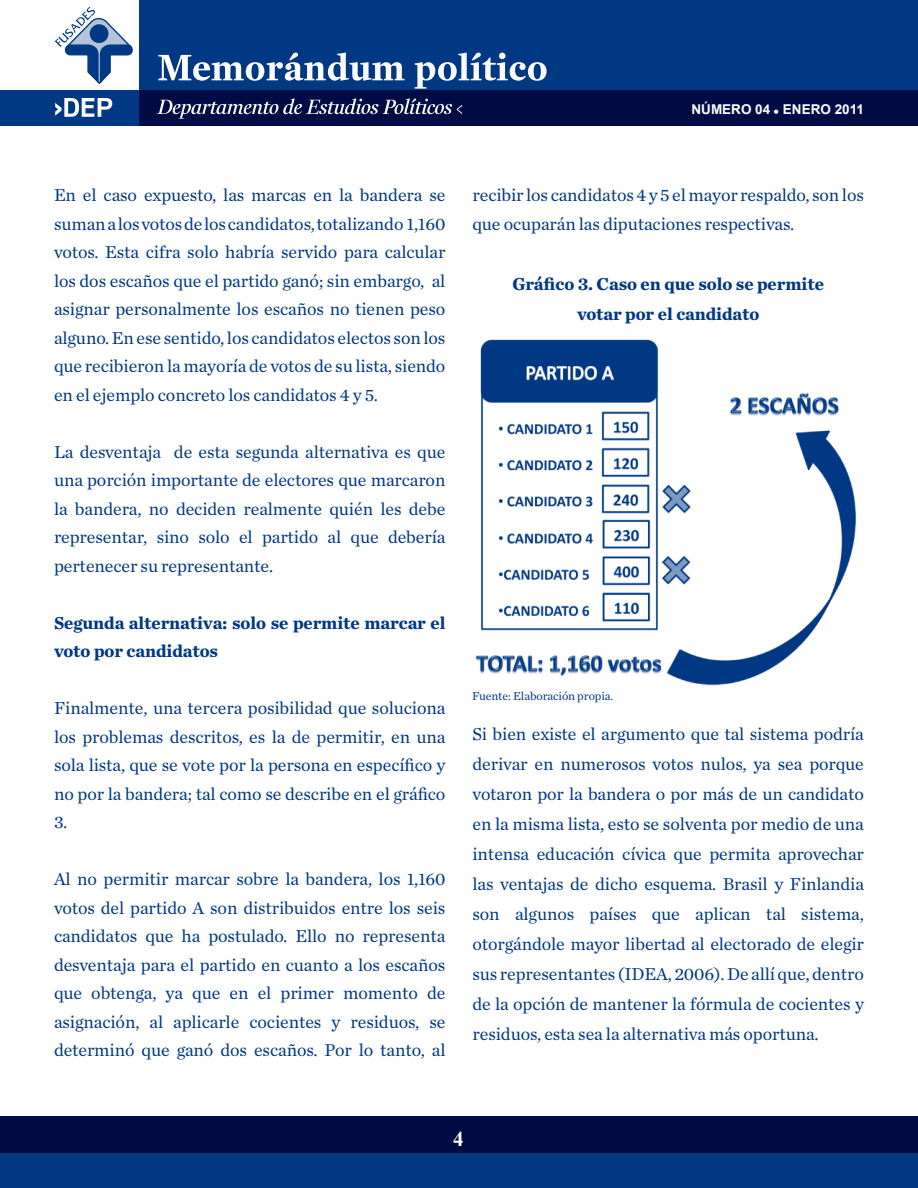
<style>
.page{position:relative;width:918px;height:1188px;background:#fff}
.page>*{position:absolute;margin:0;border:0;box-sizing:border-box;transform-origin:0 0}
.t1{font:700 21px "Times New Roman";color:#fff}
.t2{font:18px/28.5px "Chronicle Text G1";letter-spacing:-.005em;color:#003883;text-align:justify}
.t3{font:700 18px/28.5px "Chronicle Text G1";letter-spacing:-.005em;color:#003883}
.t4{font:700 13.5px "Arial";color:#fff}
.t5{font:12px "Chronicle Text G1";letter-spacing:-.005em;color:#003883}
</style>
<div class="page">
<div style="left:0;top:1116px;width:918px;height:72px;background:#003883"></div>
<div style="left:0;top:1116px;width:918px;height:37px;background:#000c43"></div>
<div style="left:140px;top:0;width:778px;height:126px;background:#003883"></div>
<svg style="left:0;top:90px;width:918px;height:36px;fill:#000c43"></svg>
<svg style="left:55px;top:98px;width:57px;height:19px"></svg>
<svg style="left:158px;top:53px;width:389px;height:36px"></svg>
<svg style="left:157px;top:99px;width:305px;height:20px"></svg>
<svg style="left:54px;top:7px;width:79px;height:77px"></svg>
<img style="left:475px;top:339px;width:382px;height:347px">
<svg style="left:774px;top:109px;width:4px;height:5px"></svg>
<p class="t4" style="left:692px;top:100px;width:174px">NÚMERO 04 ENERO 2011</p>
<p class="t2" style="left:54px;top:180px;width:393px">En el caso expuesto, las marcas en la bandera se suman a los votos de los candidatos, totalizando 1,160 votos. Esta cifra solo habría servido para calcular los dos escaños que el partido ganó; sin embargo, al asignar personalmente los escaños no tienen peso alguno. En ese sentido, los candidatos electos son los que recibieron la mayoría de votos de su lista, siendo en el ejemplo concreto los candidatos 4 y 5.</p>
<p class="t2" style="left:54px;top:437px;width:393px">La desventaja de esta segunda alternativa es que una porción importante de electores que marcaron la bandera, no deciden realmente quién les debe representar, sino solo el partido al que debería pertenecer su representante.</p>
<p class="t3" style="left:54px;top:608px;width:393px">Segunda alternativa: solo se permite marcar el voto por candidatos</p>
<p class="t2" style="left:54px;top:693px;width:393px">Finalmente, una tercera posibilidad que soluciona los problemas descritos, es la de permitir, en una sola lista, que se vote por la persona en específico y no por la bandera; tal como se describe en el gráfico 3.</p>
<p class="t2" style="left:54px;top:864px;width:393px">Al no permitir marcar sobre la bandera, los 1,160 votos del partido A son distribuidos entre los seis candidatos que ha postulado. Ello no representa desventaja para el partido en cuanto a los escaños que obtenga, ya que en el primer momento de asignación, al aplicarle cocientes y residuos, se determinó que ganó dos escaños. Por lo tanto, al</p>
<p class="t2" style="left:472px;top:180px;width:393px">recibir los candidatos 4 y 5 el mayor respaldo, son los que ocuparán las diputaciones respectivas.</p>
<p class="t3" style="left:512px;top:268px;width:313px;line-height:30px;text-align:center">Gráfico 3. Caso en que solo se permite votar por el candidato</p>
<p class="t5" style="left:472px;top:687px;width:143px">Fuente: Elaboración propia.</p>
<p class="t2" style="left:472px;top:718px;width:393px;line-height:30px">Si bien existe el argumento que tal sistema podría derivar en numerosos votos nulos, ya sea porque votaron por la bandera o por más de un candidato en la misma lista, esto se solventa por medio de una intensa educación cívica que permita aprovechar las ventajas de dicho esquema. Brasil y Finlandia son algunos países que aplican tal sistema, otorgándole mayor libertad al electorado de elegir sus representantes (IDEA, 2006).De allí que, dentro de la opción de mantener la fórmula de cocientes y residuos, esta sea la alternativa más oportuna.</p>
<p class="t1" style="left:453px;top:1125px;width:12px">4</p>
</div>
